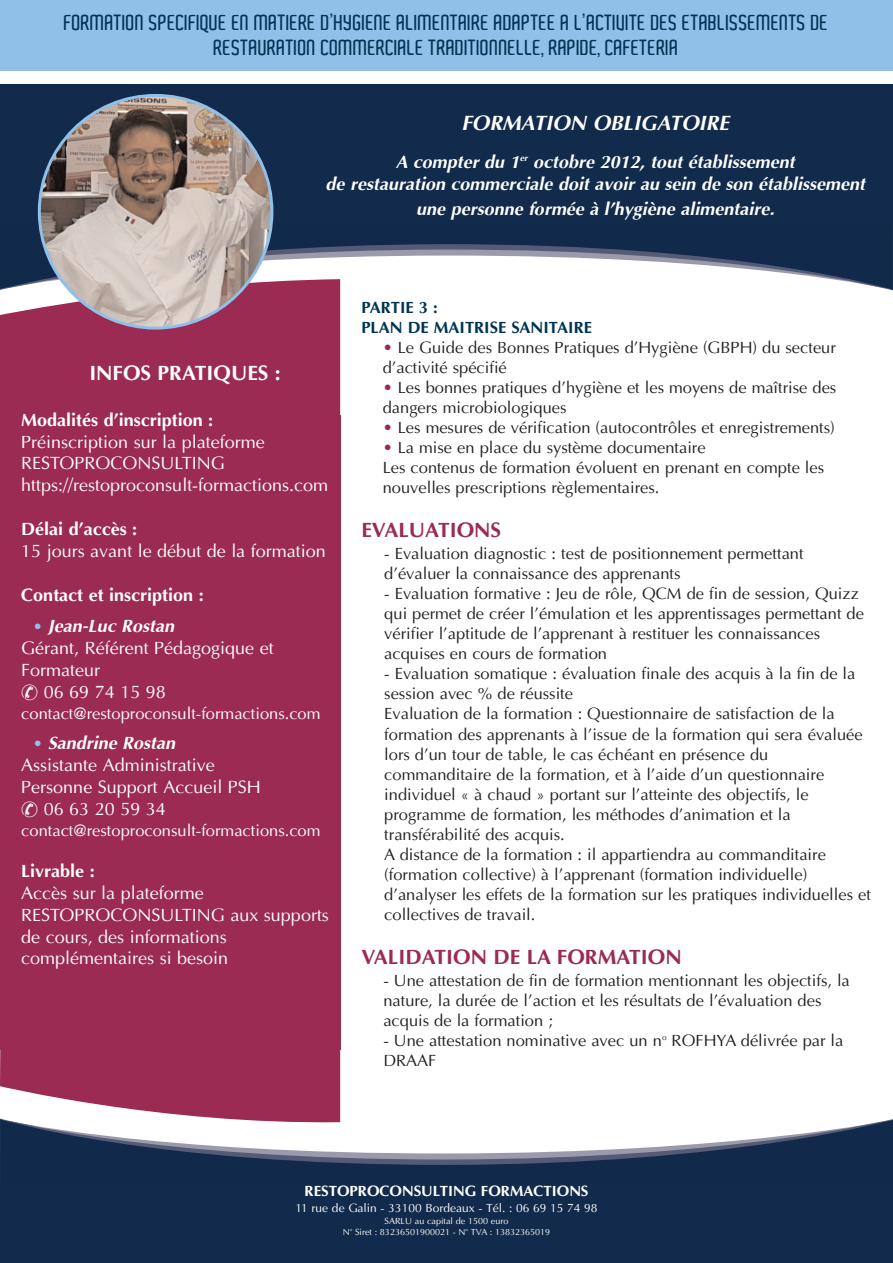
<style>
.page{position:relative;width:893px;height:1263px;background:#fff}
.page>*{position:absolute;margin:0;border:0;box-sizing:border-box;transform-origin:0 0}
.t1{font:600 21px/25.2px "Aldo";color:#003454;text-align:center}
.t2{font:700 21px "Ottawa";color:#9b2b52}
.t3{font:italic 700 21px "Ottawa";color:#fff}
.t4{font:700 21px "Ottawa";color:#fff}
.t5{font:18px/21.9px "Ottawa Plain";color:#fff}
.t6{font:italic 700 18px/22px "Ottawa";color:#fff;text-align:center}
.t7{font:700 18px "Ottawa";color:#fff}
.t8{font:16.5px/20.1px "Ottawa Plain";color:#231f20}
.t9{font:16.5px "Ottawa Plain";color:#fff}
.t10{font:700 16.5px/20.2px "Ottawa";color:#003454}
.t11{font:700 15px "Ottawa";color:#fff}
.t12{font:12px "Ottawa Plain";color:#fff}
.t13{font:9px/10.9px "Ottawa Plain";color:#fff;text-align:center}
.s1{font-family:"Ottawa Plain";font-weight:400;font-style:normal;font-size:16.5px;color:#8fbfe7}
.s2{color:#9b2b52}
</style>
<div class="page">
<div style="left:0;top:290px;width:340px;height:126px;background:#9b2b52"></div>
<svg style="left:0;top:1119px;width:893px;height:64px;fill:#11294a"></svg>
<div style="left:0;top:1183px;width:893px;height:80px;background:#122a4b"></div>
<div style="left:0;top:85px;width:893px;height:159px;background:#122a4b"></div>
<div style="left:0;top:0;width:893px;height:70px;background:#8fc1e8"></div>
<svg style="left:0;top:244px;width:893px;height:46px"></svg>
<svg style="left:0;top:1050px;width:340px;height:75px"></svg>
<div style="left:0;top:416px;width:340px;height:634px;background:#9b2b52"></div>
<svg style="left:38px;top:94px;width:235px;height:236px;background:#9c8b8c"></svg>
<p class="t1" style="left:64px;top:11px;width:766px">FORMATION SPECIFIQUE EN MATIERE D’HYGIENE ALIMENTAIRE ADAPTEE A L’ACTIVITE DES ETABLISSEMENTS DE<br>RESTAURATION COMMERCIALE TRADITIONNELLE, RAPIDE, CAFETERIA</p>
<p class="t3" style="left:461px;top:114px;width:269px">FORMATION OBLIGATOIRE</p>
<p class="t6" style="left:326px;top:153px;width:541px">A compter du 1<sup>er</sup> octobre 2012, tout établissement<br>de restauration commerciale doit avoir au sein de son établissement</p>
<p class="t6" style="left:416px;top:199px;width:360px">une personne formée à l’hygiène alimentaire.</p>
<p class="t4" style="left:89px;top:364px;width:193px">INFOS PRATIQUES :</p>
<p class="t7" style="left:21px;top:412px;width:194px">Modalités d’inscription :</p>
<p class="t5" style="left:21px;top:432px;width:309px">Préinscription sur la plateforme<br>RESTOPROCONSULTING https://restoproconsult-formactions.com</p>
<p class="t7" style="left:21px;top:521px;width:117px">Délai d’accès :</p>
<p class="t5" style="left:21px;top:542px;width:306px">15 jours avant le début de la formation</p>
<p class="t7" style="left:21px;top:587px;width:184px">Contact et inscription :</p>
<p class="t6" style="left:33px;top:617px;width:143px"><span class="s1">•</span> Jean-Luc Rostan</p>
<p class="t5" style="left:21px;top:639px;width:254px">Gérant, Référent Pédagogique et</p>
<p class="t5" style="left:21px;top:660px;width:80px">Formateur</p>
<p class="t5" style="left:44px;top:682px;width:124px">06 69 74 15 98</p>
<p class="t9" style="left:21px;top:706px;width:301px">contact@restoproconsult-formactions.com</p>
<p class="t6" style="left:33px;top:733px;width:144px"><span class="s1">•</span> Sandrine Rostan</p>
<p class="t5" style="left:21px;top:755px;width:195px">Assistante Administrative</p>
<p class="t5" style="left:21px;top:777px;width:241px">Personne Support Accueil PSH</p>
<p class="t5" style="left:44px;top:799px;width:124px">06 63 20 59 34</p>
<p class="t9" style="left:21px;top:823px;width:301px">contact@restoproconsult-formactions.com</p>
<p class="t7" style="left:21px;top:863px;width:75px">Livrable :</p>
<p class="t5" style="left:21px;top:883px;width:309px">Accès sur la plateforme<br>RESTOPROCONSULTING aux supports de cours, des informations complémentaires si besoin</p>
<p class="t10" style="left:361px;top:298px;width:232px">PARTIE 3 :<br>PLAN DE MAITRISE SANITAIRE</p>
<p class="t8" style="left:383px;top:339px;width:455px"><span class="s2">•</span> Le Guide des Bonnes Pratiques d’Hygiène (GBPH) du secteur d’activité spécifié</p>
<p class="t8" style="left:383px;top:379px;width:455px"><span class="s2">•</span> Les bonnes pratiques d’hygiène et les moyens de maîtrise des dangers microbiologiques</p>
<p class="t8" style="left:383px;top:419px;width:454px"><span class="s2">•</span> Les mesures de vérification (autocontrôles et enregistrements)</p>
<p class="t8" style="left:383px;top:439px;width:443px"><span class="s2">•</span> La mise en place du système documentaire<br>Les contenus de formation évoluent en prenant en compte les nouvelles prescriptions règlementaires.</p>
<p class="t2" style="left:361px;top:521px;width:141px">EVALUATIONS</p>
<p class="t8" style="left:384px;top:545px;width:421px">- Evaluation diagnostic : test de positionnement permettant d’évaluer la connaissance des apprenants</p>
<p class="t8" style="left:384px;top:585px;width:481px">- Evaluation formative : Jeu de rôle, QCM de fin de session, Quizz qui permet de créer l’émulation et les apprentissages permettant de vérifier l’aptitude de l’apprenant à restituer les connaissances acquises en cours de formation</p>
<p class="t8" style="left:384px;top:665px;width:488px">- Evaluation somatique : évaluation finale des acquis à la fin de la session avec % de réussite<br>Evaluation de la formation : Questionnaire de satisfaction de la formation des apprenants à l’issue de la formation qui sera évaluée lors d’un tour de table, le cas échéant en présence du commanditaire de la formation, et à l’aide d’un questionnaire individuel « à chaud » portant sur l’atteinte des objectifs, le programme de formation, les méthodes d’animation et la transférabilité des acquis.<br>A distance de la formation : il appartiendra au commanditaire (formation collective) à l’apprenant (formation individuelle) d’analyser les effets de la formation sur les pratiques individuelles et collectives de travail.</p>
<p class="t2" style="left:361px;top:948px;width:322px">VALIDATION DE LA FORMATION</p>
<p class="t8" style="left:383px;top:972px;width:468px">- Une attestation de fin de formation mentionnant les objectifs, la nature, la durée de l’action et les résultats de l’évaluation des acquis de la formation ;</p>
<p class="t8" style="left:383px;top:1032px;width:462px">- Une attestation nominative avec un n<sup>o</sup> ROFHYA délivrée par la<br>DRAAF</p>
<p class="t11" style="left:304px;top:1184px;width:285px">RESTOPROCONSULTING FORMACTIONS</p>
<p class="t12" style="left:295px;top:1202px;width:303px">11 rue de Galin - 33100 Bordeaux - Tél. : 06 69 15 74 98</p>
<p class="t13" style="left:343px;top:1216px;width:209px">SARLU au capital de 1500 euro<br>N<sup>o</sup> Siret : 83236501900021 - N<sup>o</sup> TVA : 13832365019</p>
</div>
